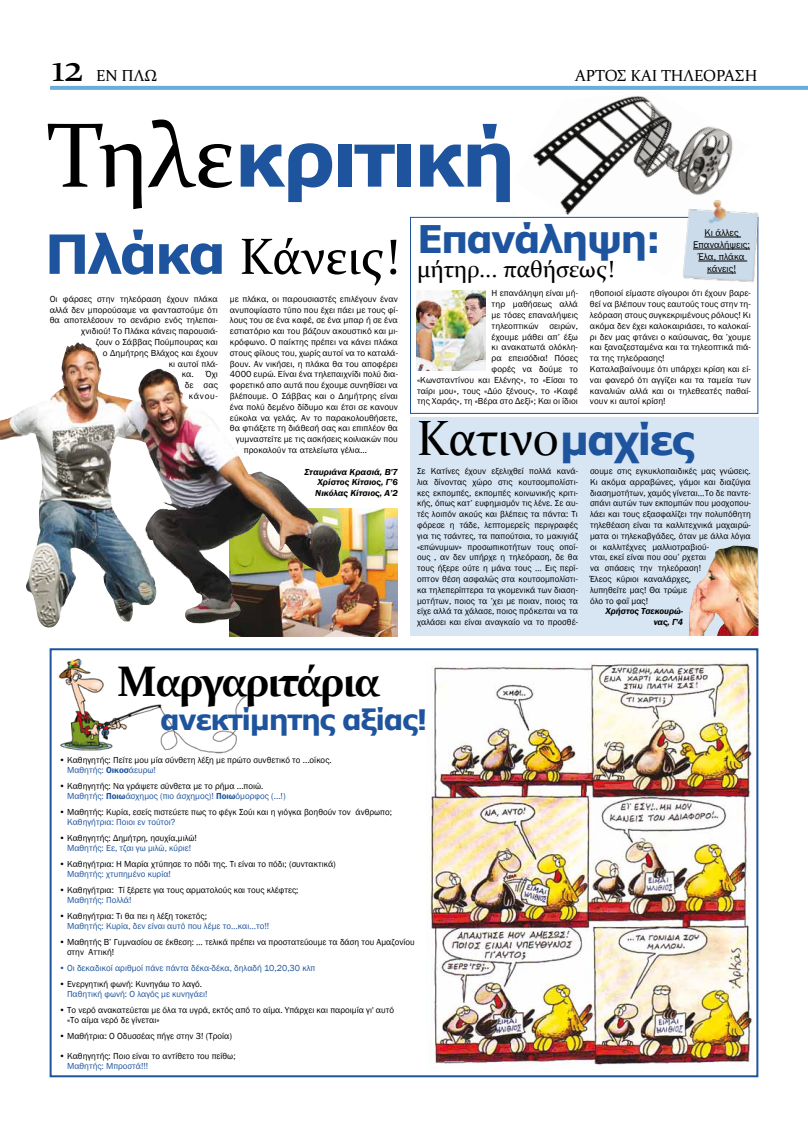
<style>
.page{position:relative;width:808px;height:1134px;background:#fff}
.page>*{position:absolute;margin:0;border:0;box-sizing:border-box;transform-origin:0 0}
.t1{font:700 76.7px "Verdana";letter-spacing:-.05em;color:#1e549e}
.t2{font:51.3px "Constantia";letter-spacing:-.005em;color:#000}
.t3{font:49.5px "Constantia";letter-spacing:-.01em;color:#000}
.t4{font:700 42.8px "Constantia";letter-spacing:-.06em;color:#000}
.t5{font:40px "Constantia";color:#000}
.t6{font:700 38px "Verdana";letter-spacing:-.05em;color:#1e549e}
.t7{font:700 28.2px "Verdana";letter-spacing:-.05em;color:#1e549e}
.t8{font:24px "Constantia";letter-spacing:-.005em;color:#000}
.t9{font:16px "Constantia";color:#000}
.t10{font:10px/12px "Franklin Gothic";color:#000;text-align:center}
.t11{font:9px/10.8px "Franklin Gothic";letter-spacing:.005em;color:#000}
.t12{font:9px "Franklin Gothic";color:#1e549e}
.t13{font:italic 600 9px/10.8px "Franklin Gothic";letter-spacing:.005em;color:#000;text-align:justify}
.s1{font-family:"Constantia";font-weight:400;font-size:92px;color:#000}
.s2{font-family:"Verdana";font-weight:700;font-size:54.1px;color:#1e549e}
.s3{font-family:"Verdana";font-weight:700;font-size:40.9px;color:#1e549e}
.s4{color:#1e549e}
.s5{font-weight:600;color:#1e549e}
</style>
<div class="page">
<svg style="left:50px;top:86px;width:758px;height:4px;background:#6eaedb"></svg>
<div style="left:410px;top:417px;width:348px;height:218px;background:#d8e6f4"></div>
<img style="left:230px;top:509px;width:168px;height:127px">
<img style="left:688px;top:545px;width:70px;height:91px">
<img style="left:513px;top:96px;width:220px;height:121px">
<div style="left:50px;top:648px;width:708px;height:429px;border:2px solid #1e549e"></div>
<img style="left:58px;top:658px;width:189px;height:96px">
<img style="left:427px;top:660px;width:327px;height:405px">
<div style="left:410px;top:217px;width:348px;height:197px;border:1px solid #1e549e"></div>
<img style="left:680px;top:195px;width:79px;height:91px">
<hr style="left:704px;top:237px;width:37px;height:1px;background:#000">
<hr style="left:693px;top:249px;width:57px;height:1px;background:#000">
<hr style="left:698px;top:261px;width:49px;height:1px;background:#000">
<svg style="left:707px;top:273px;width:29px;height:1px"></svg>
<img style="left:0;top:342px;width:342px;height:286px">
<img style="left:417px;top:290px;width:69px;height:80px">
<h3 class="t5" style="left:52px;top:40px;width:33px">12</h3>
<h3 class="t9" style="left:96px;top:64px;width:63px">ΕΝ ΠΛΩ</h3>
<h3 class="t9" style="left:575px;top:64px;width:184px">ΑΡΤΟΣ ΚΑΙ ΤΗΛΕΟΡΑΣΗ</h3>
<h1 class="t1" style="left:47px;top:104px;width:471px"><span class="s1">Τηλε</span>κριτική</h1>
<h3 class="t6" style="left:417px;top:212px;width:245px">Επανάληψη:</h3>
<h3 class="t8" style="left:417px;top:253px;width:198px">μήτηρ... παθήσεως!</h3>
<p class="t11" style="left:417px;top:288px;width:162px;text-align:right">Η επανάληψη είναι μή-<br>τηρ μαθήσεως αλλά<br>με τόσες επαναλήψεις<br>τηλεοπτικών σειρών,<br>έχουμε μάθει απ’ έξω<br>κι ανακατωτά ολόκλη-<br>ρα επεισόδια! Πόσες<br>φορές να δούμε το<br>«Κωνσταντίνου και Ελένης», το «Είσαι το ταίρι μου», τους «Δύο ξένους», το «Καφέ της Χαράς», τη «Βέρα στο Δεξί»; Και οι ίδιοι</p>
<p class="t11" style="left:590px;top:288px;width:162px">ηθοποιοί είμαστε σίγουροι ότι έχουν βαρε&shy;θεί να βλέπουν τους εαυτούς τους στην τη&shy;λεόραση στους συγκεκριμένους ρόλους! Κι ακόμα δεν έχει καλοκαιριάσει, το καλοκαί&shy;ρι δεν μας φτάνει ο καύσωνας, θα ’χουμε και ξαναζεσταμένα και τα τηλεοπτικά πιά&shy;τα της τηλεόρασης!<br>Καταλαβαίνουμε ότι υπάρχει κρίση και εί&shy;ναι φανερό ότι αγγίζει και τα ταμεία των καναλιών αλλά και οι τηλεθεατές παθαί&shy;νουν κι αυτοί κρίση!</p>
<h2 class="t2" style="left:45px;top:221px;width:356px"><span class="s2">Πλάκα</span> Κάνεις!</h2>
<p class="t10" style="left:693px;top:227px;width:58px">Κι άλλες<br>Επαναλήψεις;<br>Έλα, πλάκα κάνεις!</p>
<p class="t11" style="left:50px;top:294px;width:170px;text-align:right">Οι φάρσες στην τηλεόραση έχουν πλάκα αλλά δεν μπορούσαμε να φανταστούμε ότι θα αποτελέσουν το σενάριο ενός τηλεπαι&shy;χνιδιού! Το Πλάκα κάνεις παρουσιά-<br>ζουν ο Σάββας Πούμπουρας και<br>ο Δημήτρης Βλάχος και έχουν<br>κι αυτοί πλά-<br>κα. Όχι<br>δε σας<br>κάνου-</p>
<p class="t11" style="left:230px;top:294px;width:170px">με πλάκα, οι παρουσιαστές επιλέγουν έναν</p>
<p class="t11" style="left:230px;top:304px;width:170px">ανυποψίαστο τύπο που έχει πάει με τους φί-</p>
<p class="t11" style="left:230px;top:315px;width:170px">λους του σε ένα καφέ, σε ένα μπαρ ή σε ένα</p>
<p class="t11" style="left:230px;top:326px;width:170px">εστιατόριο και του βάζουν ακουστικό και μι-</p>
<p class="t11" style="left:230px;top:337px;width:170px">κρόφωνο. Ο παίκτης πρέπει να κάνει πλάκα</p>
<p class="t11" style="left:230px;top:348px;width:170px">στους φίλους του, χωρίς αυτοί να το καταλά-</p>
<p class="t11" style="left:230px;top:358px;width:170px">βουν. Αν νικήσει, η πλάκα θα του αποφέρει</p>
<p class="t11" style="left:230px;top:369px;width:170px">4000 ευρώ. Είναι ένα τηλεπαιχνίδι πολύ δια-</p>
<p class="t11" style="left:230px;top:380px;width:170px">φορετικό απο αυτά που έχουμε συνηθίσει να</p>
<p class="t11" style="left:230px;top:391px;width:170px">βλέπουμε. Ο Σάββας και ο Δημήτρης είναι</p>
<p class="t11" style="left:230px;top:402px;width:170px">ένα πολύ δεμένο δίδυμο και έτσι σε κανουν</p>
<p class="t11" style="left:230px;top:412px;width:170px">εύκολα να γελάς. Αν το παρακολουθήσετε,</p>
<p class="t11" style="left:230px;top:423px;width:170px">θα φτιάξετε τη διάθεσή σας και επιπλέον θα</p>
<p class="t11" style="left:236px;top:434px;width:164px">γυμναστείτε με τις ασκήσεις κοιλιακών που</p>
<p class="t11" style="left:244px;top:445px;width:125px">προκαλούν τα ατελείωτα γέλια...</p>
<p class="t13" style="left:315px;top:466px;width:84px;text-indent:-11px">Σταυριάνα Κρασιά, Β'7<br>Χρίστος Κίτσιος, Γ’6<br>Νικόλας Κίτσιος, Α’2</p>
<h3 class="t3" style="left:416px;top:405px;width:280px">Κατινο<span class="s3">μαχίες</span></h3>
<p class="t11" style="left:417px;top:466px;width:162px;text-align:justify">Σε Κατίνες έχουν εξελιχθεί πολλά κανά&shy;λια δίνοντας χώρο στις κουτσομπολίστι&shy;κες εκπομπές, εκπομπές κοινωνικής κριτι&shy;κής, όπως κατ’ ευφημισμόν τις λένε. Σε αυ&shy;τές λοιπόν ακούς και βλέπεις τα πάντα: Τι φόρεσε η τάδε, λεπτομερείς περιγραφές για τις τσάντες, τα παπούτσια, το μακιγιάζ «επώνυμων» προσωπικοτήτων τους οποί&shy;ους , αν δεν υπήρχε η τηλεόραση, δε θα τους ήξερε ούτε η μάνα τους … Εις περί&shy;οπτον θέση ασφαλώς στα κουτσομπολίστι&shy;κα τηλεπερίπτερα τα γκομενικά των διαση&shy;μοτήτων, ποιος τα ’χει με ποιαν, ποιος τα είχε αλλά τα χάλασε, ποιος πρόκειται να τα χαλάσει και είναι αναγκαίο να το προσθέ-</p>
<p class="t11" style="left:590px;top:466px;width:162px">σουμε στις εγκυκλοπαιδικές μας γνώσεις.<br>Κι ακόμα αρραβώνες, γάμοι και διαζύγια διασημοτήτων, χαμός γίνεται…Το δε παντε&shy;σπάνι αυτών των εκπομπών που μοσχοπου&shy;λάει και τους εξασφαλίζει την πολυπόθητη τηλεθέαση είναι τα καλλιτεχνικά μαχαιρώ&shy;ματα οι τηλεκαβγάδες, όταν με άλλα λόγια οι καλλιτέχνες μαλλιοτραβιού-<br>νται, εκεί είναι που σου’ ρχεται<br>να σπάσεις την τηλεόραση!<br>Έλεος κύριοι καναλάρχες,<br>λυπηθείτε μας! Θα τρώμε<br>όλο το φαϊ μας!</p>
<p class="t13" style="left:605px;top:606px;width:79px;text-align:right">Χρήστος Τσεκουρώ&shy;νας, Γ'4</p>
<h3 class="t4" style="left:117px;top:652px;width:264px">Mαργαριτάρια</h3>
<h3 class="t7" style="left:160px;top:700px;width:269px">ανεκτίμητης αξίας!</h3>
<p class="t11" style="left:67px;top:755px;width:266px;line-height:10px;text-indent:-8px">• Καθηγητής: Πείτε μου μία σύνθετη λέξη με πρώτο συνθετικό το ...οίκος.<br><span class="s4">Μαθητής:</span> <span class="s5">Οικοσ</span><span class="s4">άευρω!</span></p>
<p class="t11" style="left:67px;top:781px;width:220px;line-height:10px;text-indent:-8px">• Καθηγητής: Να γράψετε σύνθετα με το ρήμα ...ποιώ.<br><span class="s4">Μαθητής:</span> <span class="s5">Ποιω</span><span class="s4">άσχημος (πιο άσχημος)!</span> <span class="s5">Ποιω</span><span class="s4">όμορφος (...!)</span></p>
<p class="t11" style="left:59px;top:807px;width:334px">• Μαθητής: Κυρία, εσείς πιστεύετε πως το φέγκ Σούι και η γιόγκα βοηθούν τον άνθρωπο;</p>
<p class="t12" style="left:67px;top:816px;width:110px">Καθηγήτρια: Ποιοι εν τούτοι?</p>
<p class="t11" style="left:59px;top:833px;width:139px">• Καθηγητής: Δημήτρη, ησυχία,μιλώ!</p>
<p class="t12" style="left:67px;top:842px;width:126px">Μαθητής: Εε, τζαι γω μιλώ, κύριε!</p>
<p class="t11" style="left:59px;top:859px;width:278px">• Καθηγήτρια: Η Μαρία χτύπησε το πόδι της. Τι είναι το πόδι; (συντακτικά)</p>
<p class="t12" style="left:67px;top:868px;width:105px">Μαθητής: χτυπημένο κυρία!</p>
<p class="t11" style="left:59px;top:885px;width:241px">• Καθηγήτρια: Τί ξέρετε για τους αρματολούς και τους κλέφτες;</p>
<p class="t12" style="left:67px;top:894px;width:66px">Μαθητής: Πολλά!</p>
<p class="t11" style="left:59px;top:911px;width:149px">• Καθηγήτρια: Τι θα πει η λέξη τοκετός;</p>
<p class="t12" style="left:67px;top:920px;width:204px">Μαθητής: Κυρία, δεν είναι αυτό που λέμε το…και…το!!</p>
<p class="t11" style="left:67px;top:937px;width:349px;line-height:10px;text-indent:-8px">• Μαθητής Β’ Γυμνασίου σε έκθεση: … τελικά πρέπει να προστατεύουμε τα δάση του Αμαζονίου στην Αττική!</p>
<p class="t12" style="left:59px;top:962px;width:258px">• Οι δεκαδικοί αριθμοί πάνε πάντα δέκα-δέκα, δηλαδή 10,20,30 κλπ</p>
<p class="t11" style="left:59px;top:979px;width:145px">• Ενεργητική φωνή: Κυνηγάω το λαγό.</p>
<p class="t12" style="left:67px;top:988px;width:142px">Παθητική φωνή: Ο λαγός με κυνηγάει!</p>
<p class="t11" style="left:67px;top:1005px;width:329px;line-height:10px;text-indent:-8px">• Το νερό ανακατεύεται με όλα τα υγρά, εκτός από το αίμα. Υπάρχει και παροιμία γι' αυτό «Το αίμα νερό δε γίνεται»</p>
<p class="t11" style="left:59px;top:1031px;width:174px">• Μαθήτρια: Ο Οδυσσέας πήγε στην 3! (Τροία)</p>
<p class="t11" style="left:59px;top:1051px;width:178px">• Καθηγητής: Ποιο είναι το αντίθετο του πείθω;</p>
<p class="t12" style="left:67px;top:1060px;width:83px">Μαθητής: Μπροστά!!!</p>
</div>
